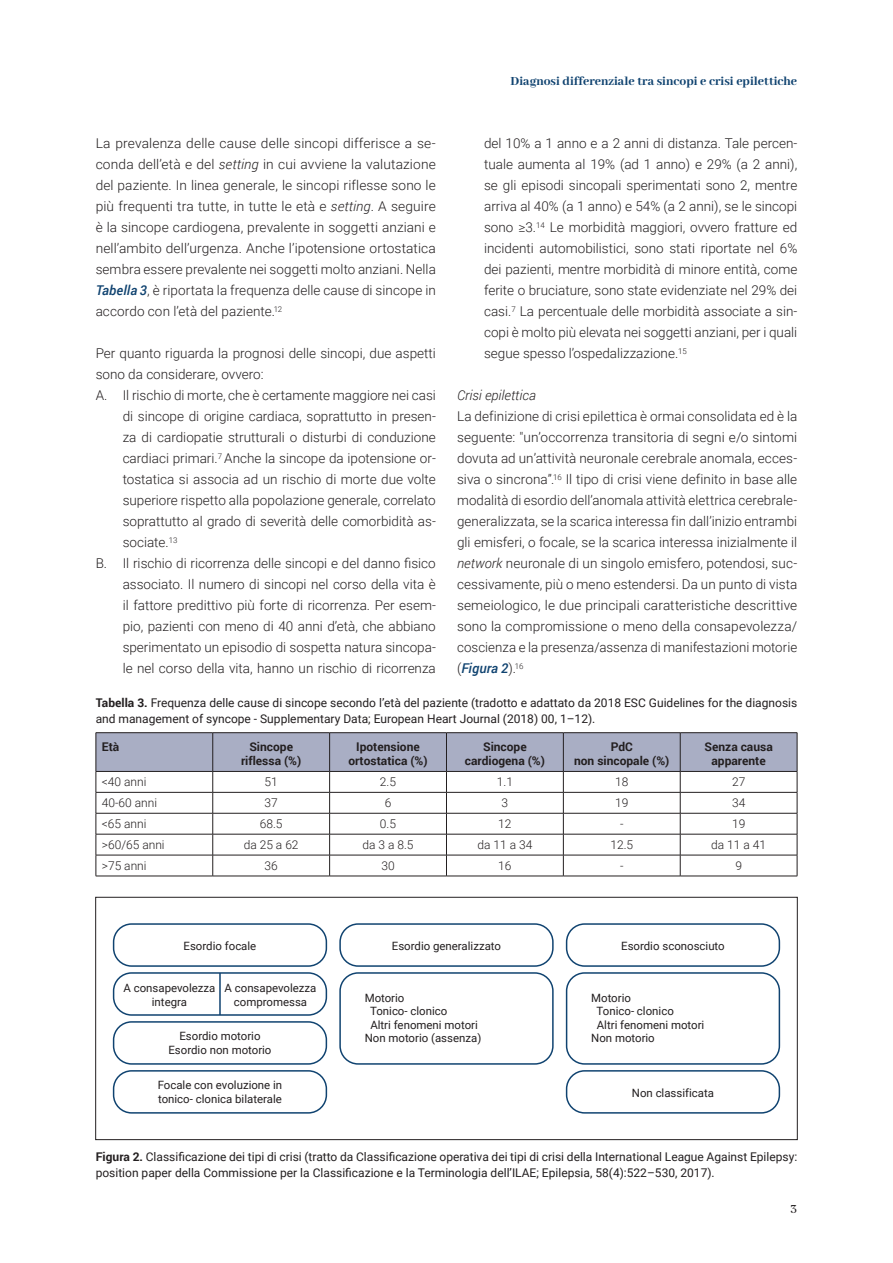
<style>
.page{position:relative;width:893px;height:1263px;background:#fff}
.page>*{position:absolute;margin:0;border:0;box-sizing:border-box;transform-origin:0 0}
.testo{font:300 13.5px/21px "Roboto";color:#231f20;text-align:justify}
.t1{font:800 13.5px "Abhaya Libre";color:#104370}
.t2{font:italic 300 13.5px "Roboto";color:#231f20}
.t3{font:500 13.5px "Abhaya Libre";color:#231f20}
.t4{font:12px/16.5px "Roboto";color:#231f20}
.t5{font:300 12px "Roboto";color:#231f20}
.t6{font:700 12px "Roboto";color:#231f20}
.t7{font:11.4px/13.5px "Roboto";color:#231f20;text-align:center}
.s1{font-style:italic}
.s2{font-weight:500;font-style:italic;color:#104370}
.s3{font-weight:700}
</style>
<div class="page">
<div style="left:113px;top:923px;width:214px;height:44px;border:2px solid #104370;border-radius:18px"></div>
<div style="left:339px;top:923px;width:215px;height:44px;border:2px solid #104370;border-radius:18px"></div>
<div style="left:566px;top:923px;width:214px;height:44px;border:2px solid #104370;border-radius:18px"></div>
<div style="left:113px;top:972px;width:214px;height:44px;border:2px solid #104370;border-radius:18px"></div>
<div style="left:339px;top:972px;width:215px;height:93px;border:2px solid #104370;border-radius:18px"></div>
<div style="left:566px;top:972px;width:214px;height:93px;border:2px solid #104370;border-radius:18px"></div>
<div style="left:113px;top:1021px;width:214px;height:44px;border:2px solid #104370;border-radius:18px"></div>
<div style="left:113px;top:1070px;width:214px;height:43px;border:2px solid #104370;border-radius:18px"></div>
<div style="left:566px;top:1070px;width:214px;height:43px;border:2px solid #104370;border-radius:18px"></div>
<hr style="left:219px;top:973px;width:2px;height:42px;background:#104370">
<div style="left:95px;top:897px;width:702px;height:243px;border:1px solid #231f20"></div>
<hr style="left:96px;top:732px;width:117px;height:1px;background:#231f20">
<hr style="left:213px;top:732px;width:117px;height:1px;background:#231f20">
<hr style="left:330px;top:732px;width:116px;height:1px;background:#231f20">
<hr style="left:446px;top:732px;width:117px;height:1px;background:#231f20">
<hr style="left:563px;top:732px;width:117px;height:1px;background:#231f20">
<hr style="left:680px;top:732px;width:117px;height:1px;background:#231f20">
<svg style="left:96px;top:733px;width:702px;height:143px"></svg>
<hr style="left:96px;top:876px;width:117px;height:1px;background:#231f20">
<hr style="left:213px;top:876px;width:117px;height:1px;background:#231f20">
<hr style="left:330px;top:876px;width:116px;height:1px;background:#231f20">
<hr style="left:446px;top:876px;width:117px;height:1px;background:#231f20">
<hr style="left:563px;top:876px;width:117px;height:1px;background:#231f20">
<hr style="left:680px;top:876px;width:117px;height:1px;background:#231f20">
<p class="testo" style="left:96px;top:132px;width:342px">La prevalenza delle cause delle sincopi differisce a se&shy;conda dell’età e del <span class="s1">setting</span> in cui avviene la valutazione del paziente. In linea generale, le sincopi riflesse sono le più frequenti tra tutte, in tutte le età e <span class="s1">setting</span>. A seguire è la sincope cardiogena, prevalente in soggetti anziani e nell’ambito dell’urgenza. Anche l’ipotensione ortostatica sembra essere prevalente nei soggetti molto anziani. Nella <span class="s2">Tabella 3</span>, è riportata la frequenza delle cause di sincope in accordo con l’età del paziente.<sup>12</sup></p>
<p class="testo" style="left:96px;top:342px;width:342px">Per quanto riguarda la prognosi delle sincopi, due aspetti sono da considerare, ovvero:</p>
<p class="testo" style="left:123px;top:384px;width:315px;text-indent:-27px">A. Il rischio di morte, che è certamente maggiore nei casi di sincope di origine cardiaca, soprattutto in presen&shy;za di cardiopatie strutturali o disturbi di conduzione cardiaci primari.<sup>7</sup> Anche la sincope da ipotensione or&shy;tostatica si associa ad un rischio di morte due volte superiore rispetto alla popolazione generale, correlato soprattutto al grado di severità delle comorbidità as&shy;sociate.<sup>13</sup></p>
<p class="testo" style="left:123px;top:552px;width:315px;text-indent:-27px">B. Il rischio di ricorrenza delle sincopi e del danno fisico associato. Il numero di sincopi nel corso della vita è il fattore predittivo più forte di ricorrenza. Per esem&shy;pio, pazienti con meno di 40 anni d’età, che abbiano sperimentato un episodio di sospetta natura sincopa&shy;le nel corso della vita, hanno un rischio di ricorrenza</p>
<p class="t1" style="left:510px;top:73px;width:288px">Diagnosi differenziale tra sincopi e crisi epilettiche</p>
<p class="testo" style="left:484px;top:132px;width:315px">del 10% a 1 anno e a 2 anni di distanza. Tale percen&shy;tuale aumenta al 19% (ad 1 anno) e 29% (a 2 anni), se gli episodi sincopali sperimentati sono 2, mentre arriva al 40% (a 1 anno) e 54% (a 2 anni), se le sincopi sono ≥3.<sup>14</sup> Le morbidità maggiori, ovvero fratture ed incidenti automobilistici, sono stati riportate nel 6% dei pazienti, mentre morbidità di minore entità, come ferite o bruciature, sono state evidenziate nel 29% dei casi.<sup>7</sup> La percentuale delle morbidità associate a sin&shy;copi è molto più elevata nei soggetti anziani, per i quali segue spesso l’ospedalizzazione.<sup>15</sup></p>
<p class="t2" style="left:457px;top:386px;width:80px">Crisi epilettica</p>
<p class="testo" style="left:457px;top:405px;width:342px">La definizione di crisi epilettica è ormai consolidata ed è la seguente: "un’occorrenza transitoria di segni e/o sintomi dovuta ad un’attività neuronale cerebrale anomala, ecces&shy;siva o sincrona”.<sup>16</sup> Il tipo di crisi viene definito in base alle modalità di esordio dell’anomala attività elettrica cerebrale&shy;generalizzata, se la scarica interessa fin dall’inizio entrambi gli emisferi, o focale, se la scarica interessa inizialmente il <span class="s1">network</span> neuronale di un singolo emisfero, potendosi, suc&shy;cessivamente, più o meno estendersi. Da un punto di vista semeiologico, le due principali caratteristiche descrittive sono la compromissione o meno della consapevolezza/ coscienza e la presenza/assenza di manifestazioni motorie (<span class="s2">Figura 2</span>).<sup>16</sup></p>
<p class="t4" style="left:96px;top:694px;width:703px"><span class="s3">Tabella 3.</span> Frequenza delle cause di sincope secondo l’età del paziente (tradotto e adattato da 2018 ESC Guidelines for the diagnosis and management of syncope - Supplementary Data; European Heart Journal (2018) 00, 1–12).</p>
<p class="t6" style="left:102px;top:738px;width:19px">Età</p>
<p class="t6" style="left:249px;top:738px;width:45px">Sincope</p>
<p class="t6" style="left:241px;top:753px;width:62px">riflessa (%)</p>
<p class="t6" style="left:356px;top:738px;width:65px">Ipotensione</p>
<p class="t6" style="left:348px;top:753px;width:81px">ortostatica (%)</p>
<p class="t6" style="left:483px;top:738px;width:45px">Sincope</p>
<p class="t6" style="left:465px;top:753px;width:82px">cardiogena (%)</p>
<p class="t6" style="left:611px;top:738px;width:24px">PdC</p>
<p class="t6" style="left:574px;top:753px;width:97px">non sincopale (%)</p>
<p class="t6" style="left:704px;top:738px;width:70px">Senza causa</p>
<p class="t6" style="left:711px;top:753px;width:56px">apparente</p>
<p class="t5" style="left:102px;top:774px;width:46px">&lt;40 anni</p>
<p class="t5" style="left:265px;top:774px;width:15px">51</p>
<p class="t5" style="left:380px;top:774px;width:18px">2.5</p>
<p class="t5" style="left:497px;top:774px;width:18px">1.1</p>
<p class="t5" style="left:615px;top:774px;width:15px">18</p>
<p class="t5" style="left:732px;top:774px;width:15px">27</p>
<p class="t5" style="left:102px;top:795px;width:57px">40-60 anni</p>
<p class="t5" style="left:265px;top:795px;width:15px">37</p>
<p class="t5" style="left:385px;top:795px;width:8px">6</p>
<p class="t5" style="left:502px;top:795px;width:8px">3</p>
<p class="t5" style="left:615px;top:795px;width:15px">19</p>
<p class="t5" style="left:732px;top:795px;width:15px">34</p>
<p class="t5" style="left:102px;top:815px;width:46px">&lt;65 anni</p>
<p class="t5" style="left:260px;top:815px;width:24px">68.5</p>
<p class="t5" style="left:380px;top:815px;width:18px">0.5</p>
<p class="t5" style="left:498px;top:815px;width:15px">12</p>
<p class="t5" style="left:620px;top:815px;width:5px">-</p>
<p class="t5" style="left:732px;top:815px;width:15px">19</p>
<p class="t5" style="left:102px;top:836px;width:64px">&gt;60/65 anni</p>
<p class="t5" style="left:244px;top:836px;width:56px">da 25 a 62</p>
<p class="t5" style="left:362px;top:836px;width:53px">da 3 a 8.5</p>
<p class="t5" style="left:477px;top:836px;width:56px">da 11 a 34</p>
<p class="t5" style="left:610px;top:836px;width:24px">12.5</p>
<p class="t5" style="left:711px;top:836px;width:56px">da 11 a 41</p>
<p class="t5" style="left:102px;top:857px;width:46px">&gt;75 anni</p>
<p class="t5" style="left:265px;top:857px;width:15px">36</p>
<p class="t5" style="left:381px;top:857px;width:15px">30</p>
<p class="t5" style="left:498px;top:857px;width:15px">16</p>
<p class="t5" style="left:620px;top:857px;width:5px">-</p>
<p class="t5" style="left:735px;top:857px;width:8px">9</p>
<p class="t7" style="left:184px;top:939px;width:74px">Esordio focale</p>
<p class="t7" style="left:392px;top:939px;width:111px">Esordio generalizzato</p>
<p class="t7" style="left:621px;top:939px;width:105px">Esordio sconosciuto</p>
<p class="t7" style="left:123px;top:981px;width:93px">A consapevolezza integra</p>
<p class="t7" style="left:225px;top:981px;width:93px">A consapevolezza compromessa</p>
<p class="t7" style="left:365px;top:991px;width:41px">Motorio</p>
<p class="t7" style="left:370px;top:1004px;width:79px">Tonico- clonico</p>
<p class="t7" style="left:370px;top:1018px;width:109px">Altri fenomeni motori</p>
<p class="t7" style="left:365px;top:1031px;width:118px">Non motorio (assenza)</p>
<p class="t7" style="left:597px;top:991px;width:109px;text-align:left;text-indent:-5px">Motorio<br>Tonico- clonico<br>Altri fenomeni motori</p>
<p class="t7" style="left:179px;top:1029px;width:83px">Esordio motorio</p>
<p class="t7" style="left:591px;top:1031px;width:65px">Non motorio</p>
<p class="t7" style="left:168px;top:1043px;width:105px">Esordio non motorio</p>
<p class="t7" style="left:158px;top:1078px;width:126px;text-align:left">Focale con evoluzione in tonico- clonica bilaterale</p>
<p class="t7" style="left:632px;top:1085px;width:84px">Non classificata</p>
<p class="t4" style="left:96px;top:1147px;width:703px"><span class="s3">Figura 2.</span> Classificazione dei tipi di crisi (tratto da Classificazione operativa dei tipi di crisi della International League Against Epilepsy: position paper della Commissione per la Classificazione e la Terminologia dell’ILAE; Epilepsia, 58(4):522–530, 2017).</p>
<p class="t3" style="left:791px;top:1200px;width:8px">3</p>
</div>
